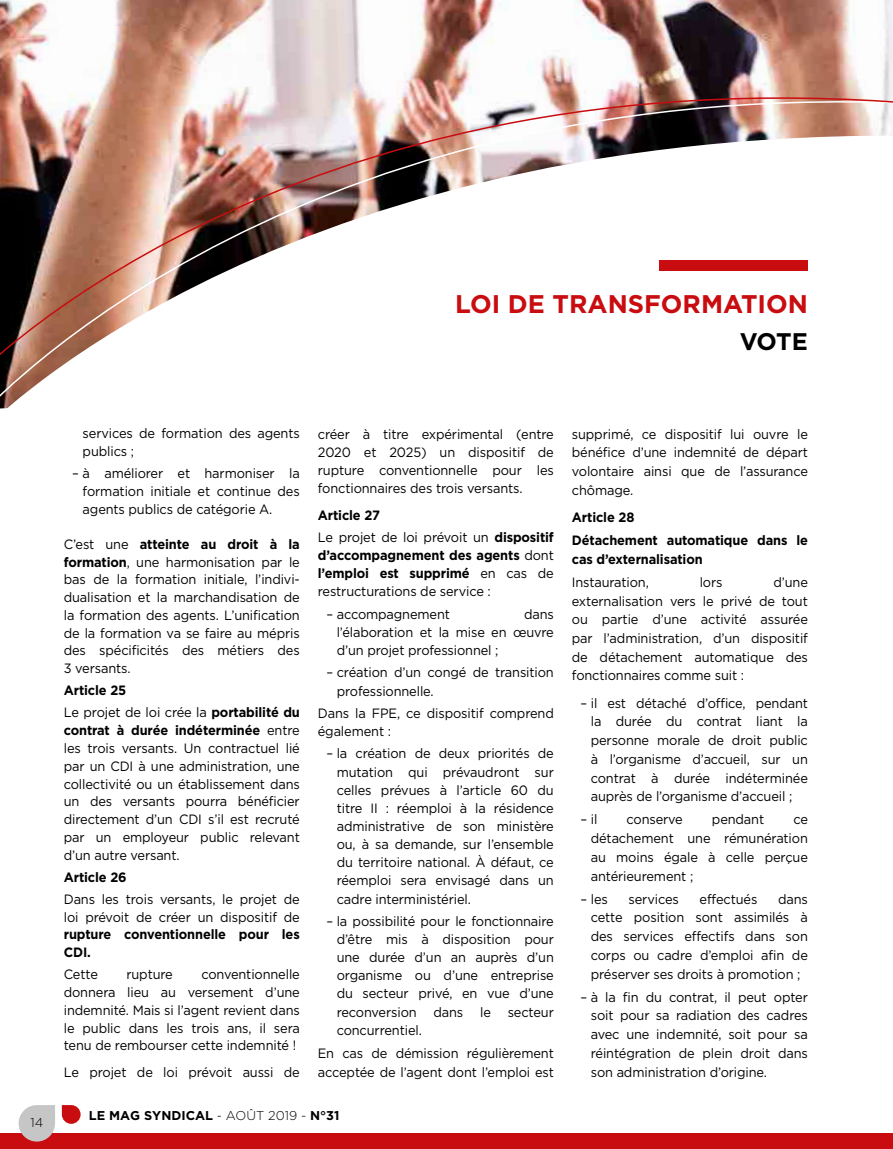
<style>
.page{position:relative;width:893px;height:1149px;background:#fff}
.page>*{position:absolute;margin:0;border:0;box-sizing:border-box;transform-origin:0 0}
.t1{font:700 25.5px "Gotham";color:#c90c0f}
.t2{font:700 24px "Gotham";color:#000}
.t3{font:13.5px/18.8px "Gotham";letter-spacing:-.01em;color:#000;text-align:justify;scale:.95 1}
.t4{font:700 13.5px/18.1px "Gotham";letter-spacing:-.01em;color:#000;scale:.95 1}
.t5{font:700 12.75px "Gotham";color:#000}
.t6{font:300 12.75px "Gotham";color:#000}
.s1{font-weight:700}
.s2{font-weight:400}
.s3{font-weight:300}
</style>
<div class="page">
<div style="left:0;top:1133px;width:893px;height:15px;background:#c90c0f"></div>
<img style="left:0;top:0;width:893px;height:49px">
<img style="left:0;top:49px;width:893px;height:338px">
<svg style="left:19px;top:1105px;width:36px;height:36px"></svg>
<svg style="left:62px;top:1105px;width:19px;height:18px"></svg>
<div style="left:659px;top:260px;width:149px;height:11px;background:#c90c0f"></div>
<h1 class="t1" style="left:455px;top:287px;width:354px">LOI DE TRANSFORMATION</h1>
<h2 class="t2" style="left:740px;top:325px;width:70px">VOTE</h2>
<p class="t6" style="left:30px;top:1113px;width:14px">14</p>
<p class="t3" style="left:83px;top:424px;width:230px;line-height:17.9px">services de formation des agents publics ;</p>
<p class="t3" style="left:83px;top:464px;width:230px;line-height:17.9px;text-indent:-10px">– à améliorer et harmoniser la formation initiale et continue des agents publics de catégorie A.</p>
<p class="t3" style="left:64px;top:534px;width:250px;line-height:17.7px">C’est une <span class="s1">atteinte au droit à la formation</span>, une harmonisation par le bas de la formation initiale, l’indivi&shy;dualisation et la marchandisation de la formation des agents. L’unification de la formation va se faire au mépris des spécificités des métiers des 3 versants.</p>
<p class="t4" style="left:64px;top:679px;width:250px;line-height:22px">Article 25<br><span class="s2">Le projet de loi crée la</span> portabilité du</p>
<p class="t3" style="left:64px;top:721px;width:250px;line-height:17.9px"><span class="s1">contrat à durée indéterminée</span> entre les trois versants. Un contractuel lié par un CDI à une administration, une collectivité ou un établissement dans un des versants pourra bénéficier directement d’un CDI s’il est recruté par un employeur public relevant d’un autre versant.</p>
<p class="t4" style="left:64px;top:867px;width:68px">Article 26</p>
<p class="t3" style="left:64px;top:889px;width:250px;line-height:17.9px">Dans les trois versants, le projet de loi prévoit de créer un dispositif de</p>
<p class="t4" style="left:64px;top:925px;width:250px">rupture conventionnelle pour les<br>CDI.</p>
<p class="t3" style="left:64px;top:964px;width:37px">Cette</p>
<p class="t3" style="left:126px;top:964px;width:50px">rupture</p>
<p class="t3" style="left:64px;top:964px;width:250px;line-height:17.9px;text-indent:138px">conventionnelle donnera lieu au versement d’une indemnité. Mais si l’agent revient dans le public dans les trois ans, il sera tenu de rembourser cette indemnité !</p>
<p class="t3" style="left:64px;top:1061px;width:250px">Le projet de loi prévoit aussi de</p>
<p class="t3" style="left:318px;top:424px;width:250px;line-height:18.1px">créer à titre expérimental (entre 2020 et 2025) un dispositif de rupture conventionnelle pour les fonctionnaires des trois versants.</p>
<p class="t3" style="left:318px;top:503px;width:250px;line-height:22.4px"><span class="s1">Article 27<br></span>Le projet de loi prévoit un <span class="s1">dispositif</span></p>
<p class="t4" style="left:318px;top:546px;width:250px;text-align:justify">d’accompagnement des agents <span class="s2">dont </span>l’emploi est supprimé <span class="s2">en cas de restructurations de service :</span></p>
<p class="t3" style="left:326px;top:604px;width:132px">– accompagnement</p>
<p class="t3" style="left:337px;top:604px;width:230px;line-height:18.1px;text-indent:187px">dans l’élaboration et la mise en œuvre d’un projet professionnel ;</p>
<p class="t3" style="left:337px;top:663px;width:230px;line-height:18.1px;text-indent:-10px">– création d’un congé de transition professionnelle.</p>
<p class="t3" style="left:318px;top:703px;width:250px;line-height:18.1px">Dans la FPE, ce dispositif comprend également :</p>
<p class="t3" style="left:337px;top:744px;width:230px;line-height:18.1px;text-indent:-10px">– la création de deux priorités de mutation qui prévaudront sur celles prévues à l’article 60 du titre II : réemploi à la résidence administrative de son ministère ou, à sa demande, sur l’ensemble du territoire national. À défaut, ce réemploi sera envisagé dans un cadre interministériel.</p>
<p class="t3" style="left:337px;top:911px;width:230px;line-height:18.1px;text-indent:-10px">– la possibilité pour le fonctionnaire d’être mis à disposition pour une durée d’un an auprès d’un organisme ou d’une entreprise du secteur privé, en vue d’une reconversion dans le secteur concurrentiel.</p>
<p class="t3" style="left:318px;top:1042px;width:250px">En cas de démission régulièrement acceptée de l’agent dont l’emploi est</p>
<p class="t5" style="left:89px;top:1106px;width:252px">LE MAG SYNDICAL <span class="s3">- AOÛT 2019 -</span> N°31</p>
<p class="t3" style="left:572px;top:424px;width:250px">supprimé, ce dispositif lui ouvre le bénéfice d’une indemnité de départ volontaire ainsi que de l’assurance chômage.</p>
<p class="t4" style="left:572px;top:505px;width:250px;line-height:23px">Article 28<br>Détachement automatique dans le</p>
<p class="t4" style="left:572px;top:549px;width:139px">cas d’externalisation</p>
<p class="t3" style="left:572px;top:572px;width:83px">Instauration,</p>
<p class="t3" style="left:700px;top:572px;width:26px">lors</p>
<p class="t3" style="left:572px;top:572px;width:250px;text-indent:201px">d’une externalisation vers le privé de tout ou partie d’une activité assurée par l’administration, d’un dispositif de détachement automatique des fonctionnaires comme suit :</p>
<p class="t3" style="left:591px;top:693px;width:230px;text-indent:-10px">– il est détaché d’office, pendant la durée du contrat liant la personne morale de droit public à l’organisme d’accueil, sur un contrat à durée indéterminée auprès de l’organisme d’accueil ;</p>
<p class="t3" style="left:580px;top:809px;width:19px">– il</p>
<p class="t3" style="left:626px;top:809px;width:61px">conserve</p>
<p class="t3" style="left:712px;top:809px;width:57px">pendant</p>
<p class="t3" style="left:591px;top:809px;width:230px;text-indent:203px">ce détachement une rémunération au moins égale à celle perçue antérieurement ;</p>
<p class="t3" style="left:580px;top:888px;width:30px">– les</p>
<p class="t3" style="left:629px;top:888px;width:54px">services</p>
<p class="t3" style="left:699px;top:888px;width:62px">effectués</p>
<p class="t3" style="left:591px;top:888px;width:230px;text-indent:187px">dans cette position sont assimilés à des services effectifs dans son corps ou cadre d’emploi afin de préserver ses droits à promotion ;</p>
<p class="t3" style="left:591px;top:986px;width:230px;text-indent:-10px">– à la fin du contrat, il peut opter soit pour sa radiation des cadres avec une indemnité, soit pour sa réintégration de plein droit dans son administration d’origine.</p>
</div>
